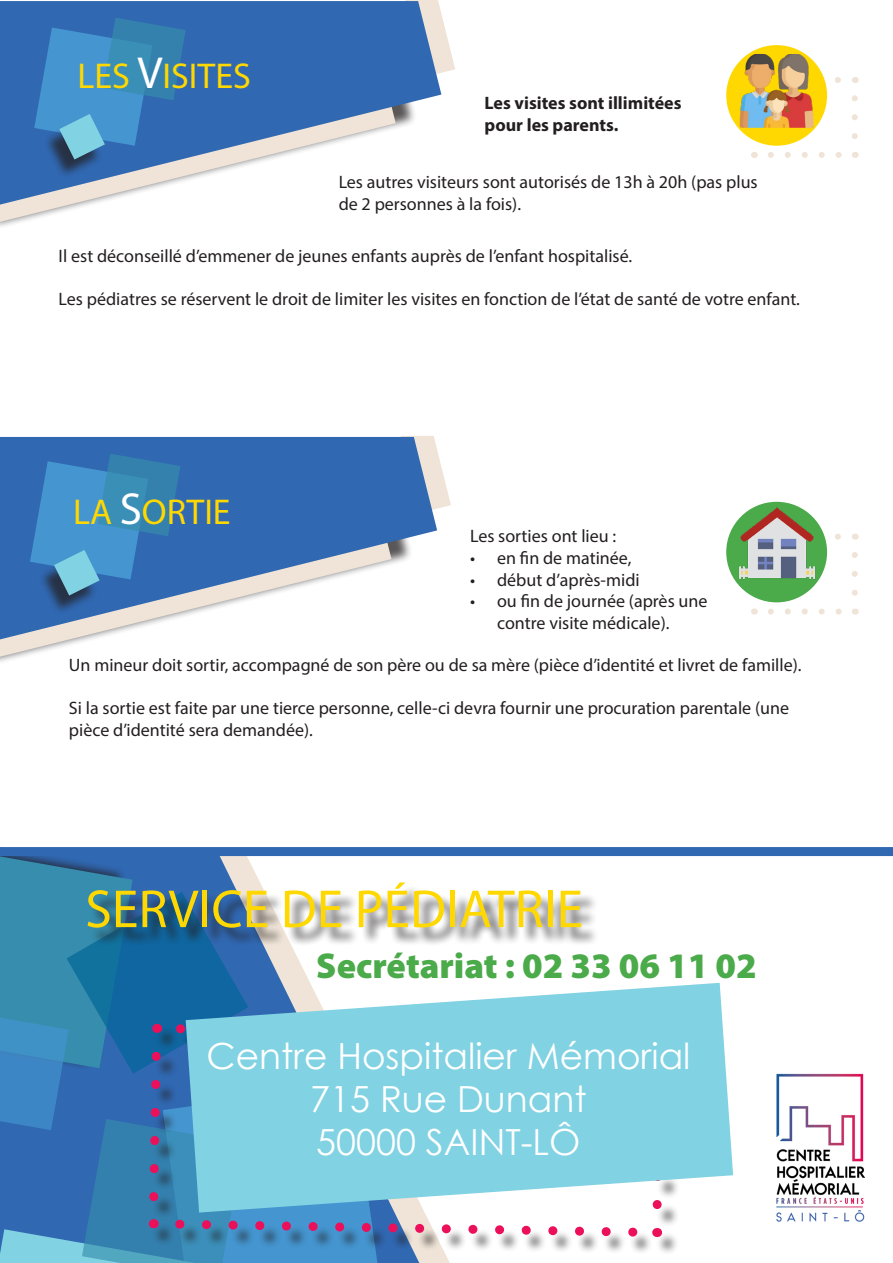
<style>
.page{position:relative;width:893px;height:1263px;background:#fff}
.page>*{position:absolute;margin:0;border:0;box-sizing:border-box;transform-origin:0 0}
.t1{font:54px "Myriad Pro";color:#ffd801}
.t2{font:36px "Century Gothic";color:#fff}
.t3{font:900 36px "Myriad Pro";color:#4baa49}
.t4{font:36px "Myriad Pro";color:#ffd801}
.t5{font:18px/21.6px "Myriad Pro";color:#231f20}
.t6{font:700 18px/21.6px "Myriad Pro";color:#231f20}
.s1{font-size:45px;color:#fff}
</style>
<div class="page">
<svg style="left:771px;top:152px;width:71px;height:6px"></svg>
<svg style="left:852px;top:95px;width:6px;height:41px"></svg>
<svg style="left:824px;top:77px;width:14px;height:6px"></svg>
<svg style="left:401px;top:436px;width:50px;height:73px"></svg>
<svg style="left:0;top:639px;width:90px;height:18px"></svg>
<svg style="left:0;top:437px;width:437px;height:202px;fill:#3068b2"></svg>
<svg style="left:405px;top:0;width:50px;height:73px"></svg>
<svg style="left:0;top:205px;width:87px;height:17px"></svg>
<svg style="left:0;top:1px;width:441px;height:204px;fill:#3068b2"></svg>
<div style="left:726px;top:45px;width:101px;height:101px;background:#ffd801;border-radius:50%"></div>
<img style="left:740px;top:54px;width:74px;height:74px">
<svg style="left:771px;top:608px;width:71px;height:6px"></svg>
<svg style="left:852px;top:552px;width:6px;height:41px"></svg>
<svg style="left:824px;top:534px;width:14px;height:6px"></svg>
<img style="left:726px;top:502px;width:101px;height:100px;border-radius:50px">
<div style="left:44px;top:119px;width:60px;height:60px;background:#231f20;opacity:.75"></div>
<svg style="left:34px;top:18px;width:152px;height:142px;background:#3c84bd"></svg>
<div style="left:38px;top:555px;width:60px;height:60px;background:#231f20;opacity:.75"></div>
<svg style="left:30px;top:454px;width:150px;height:141px;background:#3d84bd"></svg>
<svg style="left:0;top:856px;width:669px;height:407px"></svg>
<svg style="left:186px;top:983px;width:547px;height:229px;background:#8cd2e2"></svg>
<img style="left:777px;top:1074px;width:87px;height:148px">
<div style="left:0;top:847px;width:893px;height:9px;background:#3068b2"></div>
<p class="t4" style="left:77px;top:53px;width:175px">LES <span class="s1">V</span>ISITES</p>
<p class="t6" style="left:485px;top:91px;width:199px">Les visites sont illimitées pour les parents.</p>
<p class="t5" style="left:339px;top:171px;width:421px">Les autres visiteurs sont autorisés de 13h à 20h (pas plus de 2 personnes à la fois).</p>
<p class="t5" style="left:59px;top:244px;width:575px">Il est déconseillé d’emmener de jeunes enfants auprès de l’enfant hospitalisé.</p>
<p class="t5" style="left:59px;top:288px;width:743px">Les pédiatres se réservent le droit de limiter les visites en fonction de l’état de santé de votre enfant.</p>
<p class="t4" style="left:73px;top:489px;width:159px">LA <span class="s1">S</span>ORTIE</p>
<p class="t5" style="left:470px;top:525px;width:148px">Les sorties ont lieu :</p>
<p class="t5" style="left:470px;top:547px;width:163px">• en fin de matinée,</p>
<p class="t5" style="left:470px;top:568px;width:171px">• début d’après-midi</p>
<p class="t5" style="left:497px;top:590px;width:212px;text-indent:-27px">• ou fin de journée (après une contre visite médicale).</p>
<p class="t5" style="left:69px;top:654px;width:734px">Un mineur doit sortir, accompagné de son père ou de sa mère (pièce d’identité et livret de famille).</p>
<p class="t5" style="left:69px;top:697px;width:722px">Si la sortie est faite par une tierce personne, celle-ci devra fournir une procuration parentale (une pièce d’identité sera demandée).</p>
<p class="t1" style="left:85px;top:876px;width:499px">SERVICE DE PÉDIATRIE</p>
<p class="t3" style="left:316px;top:941px;width:442px">Secrétariat : 02 33 06 11 02</p>
<p class="t2" style="left:206px;top:1030px;width:485px">Centre Hospitalier Mémorial</p>
<p class="t2" style="left:310px;top:1073px;width:278px">715 Rue Dunant</p>
<p class="t2" style="left:316px;top:1117px;width:266px">50000 SAINT-LÔ</p>
</div>
